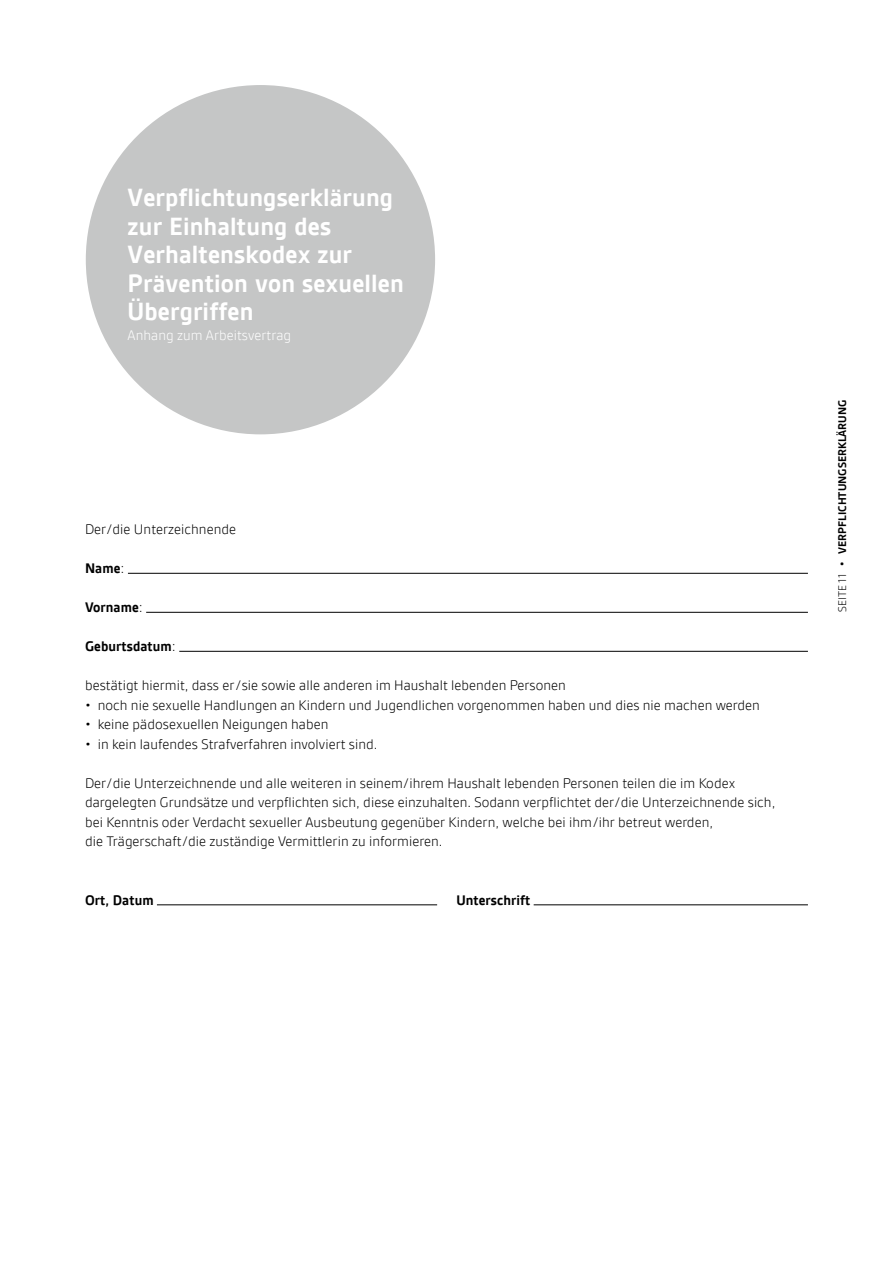
<style>
.page{position:relative;width:893px;height:1263px;background:#fff}
.page>*{position:absolute;margin:0;border:0;box-sizing:border-box;transform-origin:0 0}
.t1{font:700 27px/28.5px "Gesta";letter-spacing:.005em;color:#fff}
.t2{font:300 15px/19.5px "Gesta";letter-spacing:.005em;color:#000}
.t3{font:700 15px "Gesta";letter-spacing:.005em;color:#000}
.t4{font:300 15px "Gesta";letter-spacing:.005em;color:#fff}
.t5{font:700 12px "Gesta";color:#000}
.s1{font-weight:300}
</style>
<div class="page">
<div style="left:86px;top:85px;width:349px;height:349px;background:#c5c6c6;border-radius:50%"></div>
<hr style="left:128px;top:573px;width:680px;height:1px;background:#000">
<hr style="left:146px;top:612px;width:662px;height:1px;background:#000">
<hr style="left:179px;top:651px;width:629px;height:1px;background:#000">
<hr style="left:157px;top:904px;width:280px;height:1px;background:#000">
<hr style="left:534px;top:904px;width:274px;height:1px;background:#000">
<h1 class="t1" style="left:128px;top:183px;width:278px">Verpflichtungserklärung zur Einhaltung des<br>Verhaltenskodex zur<br>Prävention von sexuellen<br>Übergriffen</h1>
<p class="t4" style="left:128px;top:327px;width:165px">Anhang zum Arbeitsvertrag</p>
<p class="t2" style="left:85px;top:520px;width:153px">Der/die Unterzeichnende</p>
<p class="t3" style="left:85px;top:560px;width:41px">Name<span class="s1">:</span></p>
<p class="t3" style="left:85px;top:599px;width:59px">Vorname<span class="s1">:</span></p>
<p class="t3" style="left:85px;top:638px;width:92px">Geburtsdatum<span class="s1">:</span></p>
<p class="t2" style="left:85px;top:676px;width:482px">bestätigt hiermit, dass er/sie sowie alle anderen im Haushalt lebenden Personen</p>
<p class="t2" style="left:85px;top:695px;width:676px">• noch nie sexuelle Handlungen an Kindern und Jugendlichen vorgenommen haben und dies nie machen werden</p>
<p class="t2" style="left:85px;top:715px;width:245px">• keine pädosexuellen Neigungen haben</p>
<p class="t2" style="left:85px;top:734px;width:294px">• in kein laufendes Strafverfahren involviert sind.</p>
<p class="t2" style="left:85px;top:773px;width:692px">Der/die Unterzeichnende und alle weiteren in seinem/ihrem Haushalt lebenden Personen teilen die im Kodex dargelegten Grundsätze und verpflichten sich, diese einzuhalten. Sodann verpflichtet der/die Unterzeichnende sich, bei Kenntnis oder Verdacht sexueller Ausbeutung gegenüber Kindern, welche bei ihm/ihr betreut werden,<br>die Trägerschaft/die zuständige Vermittlerin zu informieren.</p>
<p class="t3" style="left:85px;top:892px;width:70px">Ort, Datum</p>
<p class="t3" style="left:456px;top:892px;width:76px">Unterschrift</p>
<p class="t5" style="left:836px;top:611px;width:213px;rotate:-90deg"><span class="s1">SEITE 11</span> • VERPFLICHTUNGSERKLÄRUNG</p>
</div>
